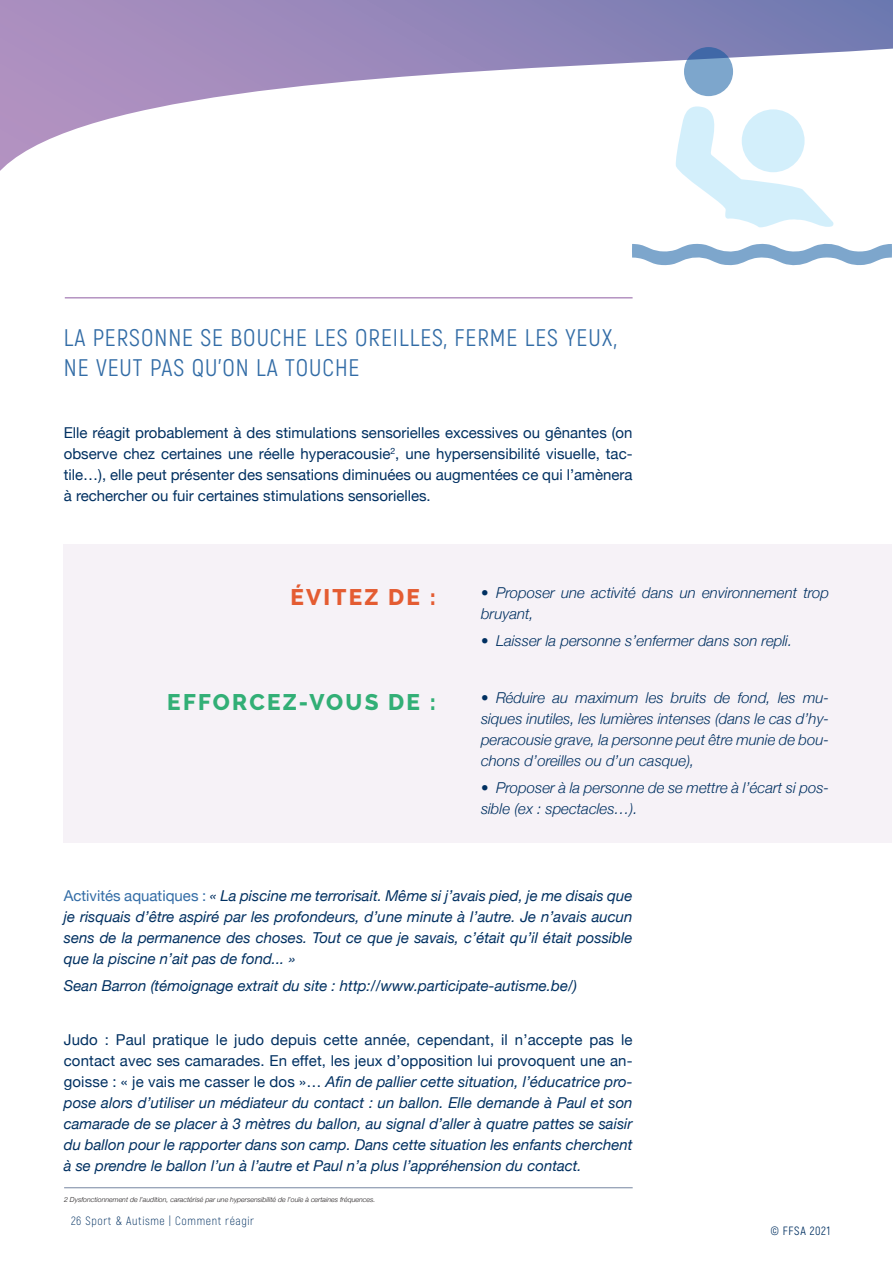
<style>
.page{position:relative;width:893px;height:1263px;background:#fff}
.page>*{position:absolute;margin:0;border:0;box-sizing:border-box;transform-origin:0 0}
.Sous-titre_-_Aligne{font:24px/30px "Akrobat";letter-spacing:.04em;color:#326ca6}
.Accroche_-_Aligner{font:800 22.5px "Raleway";letter-spacing:.1em;color:#32af76}
.Accroche_-_Aligner-2{font:800 22.5px "Raleway";letter-spacing:.1em;color:#e45c32}
.Corps_de_texte_-_Ju{font:italic 15px/21px "Helvetica Neue";color:#003061;text-align:justify}
.t1{font:italic 300 15px/21px "Helvetica Neue";color:#003061}
.Corps_de_texte_-_Ju-2{font:15px/21px "Helvetica Neue";color:#003061;text-align:justify}
.t2{font:300 12px "Akrobat";letter-spacing:.05em;color:#003061}
.t3{font:12px "Akrobat";letter-spacing:.05em;color:#003061}
.t4{font:italic 300 7.05px "Helvetica Neue";color:#231f20}
.s1{font-style:normal;color:#326ca6}
.s2{font-style:normal}
</style>
<div class="page">
<hr style="left:64px;top:1187px;width:569px;height:1px;background:#7685a0">
<svg style="left:0;top:0;width:893px;height:171px"></svg>
<hr style="left:65px;top:297px;width:568px;height:2px;background:#b493c1">
<div style="left:64px;top:545px;width:828px;height:298px;background:#f6f2f7"></div>
<svg style="left:684px;top:47px;width:49px;height:49px;background:#729ac5"></svg>
<svg style="left:676px;top:102px;width:158px;height:126px"></svg>
<div style="left:742px;top:109px;width:63px;height:63px;background:#d3effb;border-radius:50%"></div>
<svg style="left:632px;top:243px;width:260px;height:23px"></svg>
<p class="Sous-titre_-_Aligne" style="left:64px;top:323px;width:555px">LA PERSONNE SE BOUCHE LES OREILLES, FERME LES YEUX,<br>NE VEUT PAS QU’ON LA TOUCHE</p>
<p class="Corps_de_texte_-_Ju-2" style="left:64px;top:422px;width:570px">Elle réagit probablement à des stimulations sensorielles excessives ou gênantes (on observe chez certaines une réelle hyperacousie<sup>2</sup>, une hypersensibilité visuelle, tac&shy;tile…), elle peut présenter des sensations diminuées ou augmentées ce qui l’amènera à rechercher ou fuir certaines stimulations sensorielles.</p>
<p class="Accroche_-_Aligner-2" style="left:290px;top:584px;width:147px">ÉVITEZ DE :</p>
<p class="t1" style="left:481px;top:582px;width:350px">• Proposer une activité dans un environnement trop bruyant,</p>
<p class="t1" style="left:481px;top:630px;width:313px">• Laisser la personne s’enfermer dans son repli.</p>
<p class="Accroche_-_Aligner" style="left:167px;top:689px;width:270px">EFFORCEZ-VOUS DE :</p>
<p class="t1" style="left:481px;top:687px;width:350px;text-align:justify">• Réduire au maximum les bruits de fond, les mu&shy;siques inutiles, les lumières intenses (dans le cas d’hy&shy;peracousie grave, la personne peut être munie de bou&shy;chons d’oreilles ou d’un casque),</p>
<p class="t1" style="left:481px;top:777px;width:350px">• Proposer à la personne de se mettre à l’écart si pos&shy;sible (ex : spectacles…).</p>
<p class="Corps_de_texte_-_Ju" style="left:64px;top:884px;width:570px"><span class="s1">Activités aquatiques :</span> « La piscine me terrorisait. Même si j’avais pied, je me disais que je risquais d’être aspiré par les profondeurs, d’une minute à l’autre. Je n’avais aucun sens de la permanence des choses. Tout ce que je savais, c’était qu’il était possible que la piscine n’ait pas de fond... »</p>
<p class="Corps_de_texte_-_Ju" style="left:64px;top:974px;width:515px">Sean Barron (témoignage extrait du site : http://www.participate-autisme.be/)</p>
<p class="Corps_de_texte_-_Ju" style="left:64px;top:1028px;width:570px"><span class="s2">Judo : Paul pratique le judo depuis cette année, cependant, il n’accepte pas le contact avec ses camarades. En effet, les jeux d’opposition lui provoquent une an&shy;goisse : « je vais me casser le dos »…</span> Afin de pallier cette situation, l’éducatrice pro&shy;pose alors d’utiliser un médiateur du contact : un ballon. Elle demande à Paul et son camarade de se placer à 3 mètres du ballon, au signal d’aller à quatre pattes se saisir du ballon pour le rapporter dans son camp. Dans cette situation les enfants cherchent à se prendre le ballon l’un à l’autre et Paul n’a plus l’appréhension du contact.</p>
<p class="t4" style="left:64px;top:1195px;width:313px">2 Dysfonctionnement de l’audition, caractérisé par une hypersensibilité de l’ouïe à certaines fréquences.</p>
<p class="t2" style="left:71px;top:1213px;width:185px">26 Sport &amp; Autisme | Comment réagir</p>
<p class="t3" style="left:770px;top:1223px;width:61px">© FFSA 2021</p>
</div>
